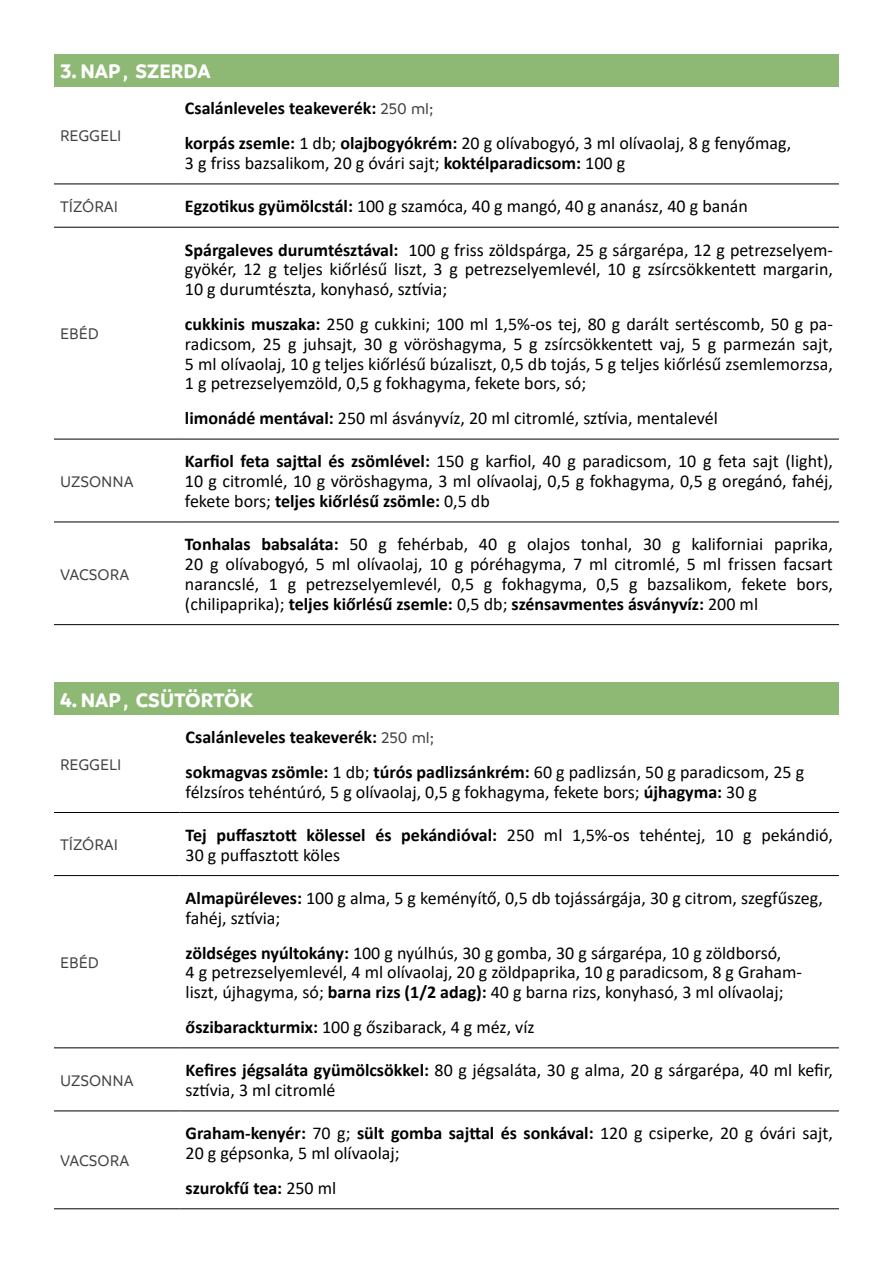
<style>
.page{position:relative;width:893px;height:1263px;background:#fff}
.page>*{position:absolute;margin:0;border:0;box-sizing:border-box;transform-origin:0 0}
.t1{font:700 21px "Branding";color:#fff}
.t2{font:18px/19.8px "Calibri";color:#000}
.t3{font:700 18px/34.8px "Calibri";color:#000}
.t4{font:500 16.5px "Branding";color:#414141}
.s1{font-family:"Branding";font-weight:500;font-size:16.5px;color:#414141}
.s2{font-weight:400}
.s3{font-weight:700}
</style>
<div class="page">
<div style="left:54px;top:54px;width:785px;height:32px;background:#8eb974"></div>
<hr style="left:54px;top:184px;width:125px;height:1px;background:#000">
<hr style="left:179px;top:184px;width:660px;height:1px;background:#000">
<hr style="left:54px;top:227px;width:125px;height:1px;background:#000">
<hr style="left:179px;top:227px;width:660px;height:1px;background:#000">
<hr style="left:54px;top:439px;width:125px;height:1px;background:#000">
<hr style="left:179px;top:439px;width:660px;height:1px;background:#000">
<hr style="left:54px;top:522px;width:125px;height:1px;background:#000">
<hr style="left:179px;top:522px;width:660px;height:1px;background:#000">
<hr style="left:54px;top:624px;width:125px;height:1px;background:#000">
<hr style="left:179px;top:624px;width:660px;height:1px;background:#000">
<div style="left:54px;top:682px;width:785px;height:33px;background:#8eb974"></div>
<hr style="left:54px;top:812px;width:126px;height:1px;background:#000">
<hr style="left:180px;top:812px;width:659px;height:1px;background:#000">
<hr style="left:54px;top:875px;width:126px;height:1px;background:#000">
<hr style="left:180px;top:875px;width:659px;height:1px;background:#000">
<hr style="left:54px;top:1047px;width:126px;height:1px;background:#000">
<hr style="left:180px;top:1047px;width:659px;height:1px;background:#000">
<hr style="left:54px;top:1111px;width:126px;height:1px;background:#000">
<hr style="left:180px;top:1111px;width:659px;height:1px;background:#000">
<hr style="left:54px;top:1208px;width:126px;height:1px;background:#000">
<hr style="left:180px;top:1208px;width:659px;height:1px;background:#000">
<p class="t1" style="left:60px;top:59px;width:152px">3. NAP , SZERDA</p>
<p class="t4" style="left:60px;top:127px;width:63px">REGGELI</p>
<p class="t3" style="left:185px;top:91px;width:608px">Csalánleveles teakeverék: <span class="s1">250 ml;<br></span>korpás zsemle: <span class="s2">1 db;</span> olajbogyókrém: <span class="s2">20 g olívabogyó, 3 ml olívaolaj, 8 g fenyőmag,</span></p>
<p class="t2" style="left:185px;top:153px;width:442px">3 g friss bazsalikom, 20 g óvári sajt; <span class="s3">koktélparadicsom:</span> 100 g</p>
<p class="t4" style="left:60px;top:198px;width:60px">TÍZÓRAI</p>
<p class="t2" style="left:185px;top:196px;width:564px"><span class="s3">Egzotikus gyümölcstál:</span> 100 g szamóca, 40 g mangó, 40 g ananász, 40 g banán</p>
<p class="t4" style="left:60px;top:325px;width:40px">EBÉD</p>
<p class="t4" style="left:60px;top:473px;width:75px">UZSONNA</p>
<p class="t4" style="left:60px;top:566px;width:71px">VACSORA</p>
<p class="t2" style="left:185px;top:239px;width:649px;text-align:justify"><span class="s3">Spárgaleves durumtésztával:</span> 100 g friss zöldspárga, 25 g sárgarépa, 12 g petrezselyem&shy;gyökér, 12 g teljes kiőrlésű liszt, 3 g petrezselyemlevél, 10 g zsírcsökkentett margarin, 10 g durumtészta, konyhasó, sztívia;</p>
<p class="t2" style="left:185px;top:314px;width:649px;text-align:justify"><span class="s3">cukkinis muszaka:</span> 250 g cukkini; 100 ml 1,5%-os tej, 80 g darált sertéscomb, 50 g pa&shy;radicsom, 25 g juhsajt, 30 g vöröshagyma, 5 g zsírcsökkentett vaj, 5 g parmezán sajt, 5 ml olívaolaj, 10 g teljes kiőrlésű búzaliszt, 0,5 db tojás, 5 g teljes kiőrlésű zsemlemorzsa, 1 g petrezselyemzöld, 0,5 g fokhagyma, fekete bors, só;</p>
<p class="t2" style="left:185px;top:408px;width:534px"><span class="s3">limonádé mentával:</span> 250 ml ásványvíz, 20 ml citromlé, sztívia, mentalevél</p>
<p class="t2" style="left:185px;top:451px;width:649px;text-align:justify"><span class="s3">Karfiol feta sajttal és zsömlével:</span> 150 g karfiol, 40 g paradicsom, 10 g feta sajt (light), 10 g citromlé, 10 g vöröshagyma, 3 ml olívaolaj, 0,5 g fokhagyma, 0,5 g oregánó, fahéj, fekete bors; <span class="s3">teljes kiőrlésű zsömle:</span> 0,5 db</p>
<p class="t2" style="left:185px;top:534px;width:649px;text-align:justify"><span class="s3">Tonhalas babsaláta:</span> 50 g fehérbab, 40 g olajos tonhal, 30 g kaliforniai paprika, 20 g olívabogyó, 5 ml olívaolaj, 10 g póréhagyma, 7 ml citromlé, 5 ml frissen facsart narancslé, 1 g petrezselyemlevél, 0,5 g fokhagyma, 0,5 g bazsalikom, fekete bors, (chilipaprika); <span class="s3">teljes kiőrlésű zsemle:</span> 0,5 db; <span class="s3">szénsavmentes ásványvíz:</span> 200 ml</p>
<p class="t1" style="left:60px;top:688px;width:195px">4. NAP , CSÜTÖRTÖK</p>
<p class="t4" style="left:60px;top:756px;width:63px">REGGELI</p>
<p class="t3" style="left:186px;top:719px;width:620px">Csalánleveles teakeverék: <span class="s1">250 ml;<br></span>sokmagvas zsömle: <span class="s2">1 db;</span> túrós padlizsánkrém: <span class="s2">60 g padlizsán, 50 g paradicsom, 25 g</span></p>
<p class="t2" style="left:186px;top:781px;width:573px">félzsíros tehéntúró, 5 g olívaolaj, 0,5 g fokhagyma, fekete bors; <span class="s3">újhagyma:</span> 30 g</p>
<p class="t4" style="left:60px;top:836px;width:60px">TÍZÓRAI</p>
<p class="t2" style="left:186px;top:824px;width:649px"><span class="s3">Tej puffasztott kölessel és pekándióval:</span> 250 ml 1,5%-os tehéntej, 10 g pekándió,<br>30 g puffasztott köles</p>
<p class="t4" style="left:60px;top:954px;width:40px">EBÉD</p>
<p class="t2" style="left:186px;top:888px;width:639px"><span class="s3">Almapüréleves:</span> 100 g alma, 5 g keményítő, 0,5 db tojássárgája, 30 g citrom, szegfűszeg, fahéj, sztívia;</p>
<p class="t2" style="left:186px;top:942px;width:618px"><span class="s3">zöldséges nyúltokány:</span> 100 g nyúlhús, 30 g gomba, 30 g sárgarépa, 10 g zöldborsó,<br>4 g petrezselyemlevél, 4 ml olívaolaj, 20 g zöldpaprika, 10 g paradicsom, 8 g Graham&shy;liszt, újhagyma, só; <span class="s3">barna rizs (1/2 adag):</span> 40 g barna rizs, konyhasó, 3 ml olívaolaj;</p>
<p class="t2" style="left:186px;top:1017px;width:350px"><span class="s3">őszibarackturmix:</span> 100 g őszibarack, 4 g méz, víz</p>
<p class="t4" style="left:60px;top:1072px;width:75px">UZSONNA</p>
<p class="t2" style="left:186px;top:1060px;width:649px"><span class="s3">Kefires jégsaláta gyümölcsökkel:</span> 80 g jégsaláta, 30 g alma, 20 g sárgarépa, 40 ml kefir, sztívia, 3 ml citromlé</p>
<p class="t4" style="left:60px;top:1152px;width:71px">VACSORA</p>
<p class="t2" style="left:186px;top:1123px;width:649px"><span class="s3">Graham-kenyér:</span> 70 g; <span class="s3">sült gomba sajttal és sonkával:</span> 120 g csiperke, 20 g óvári sajt,<br>20 g gépsonka, 5 ml olívaolaj;</p>
<p class="t3" style="left:186px;top:1170px;width:152px">szurokfű tea: <span class="s2">250 ml</span></p>
</div>
